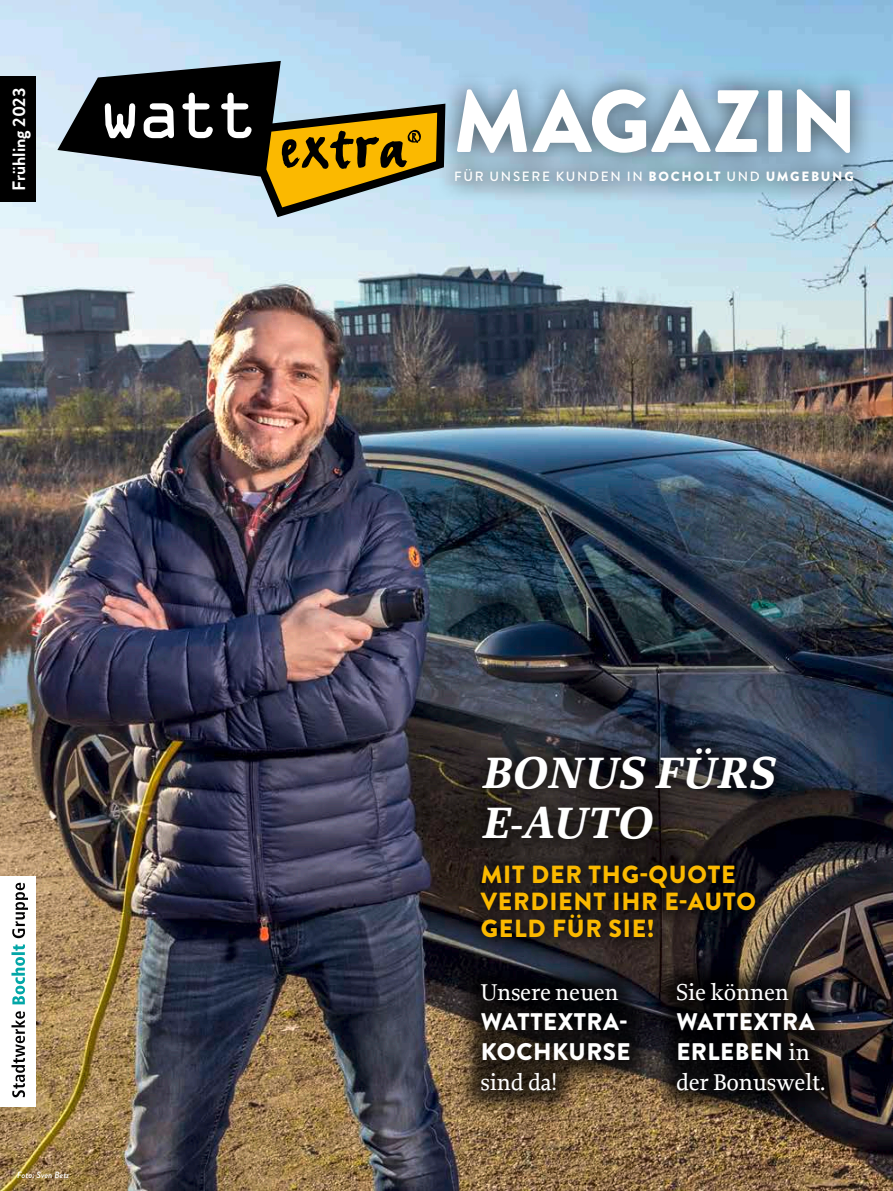
<style>
.page{position:relative;width:893px;height:1191px;background:#fff}
.page>*{position:absolute;margin:0;border:0;box-sizing:border-box;transform-origin:0 0}
.t1{font:900 88.2px "Brandon Grotesque";letter-spacing:.005em;color:#fff}
.t2{font:italic 700 46.2px/50.8px "Proforma";letter-spacing:.01em;color:#fff}
.t3{font:900 24.75px/27.3px "Brandon Grotesque";letter-spacing:.03em;color:#fbb900}
.t4{font:500 24px "Proforma";letter-spacing:-.01em;color:#fff}
.t5{font:900 24px/30px "Brandon Grotesque";letter-spacing:.02em;color:#fff}
.t6{font:700 18px "Brandon Grotesque";letter-spacing:-.005em;color:#fff}
.t7{font:500 13.35px "Brandon Grotesque";letter-spacing:.125em;color:#fff}
.t8{font:italic 500 9px "Brandon Grotesque";color:#fff}
.s1{font-weight:900}
.s2{font-family:"Proforma";font-weight:500}
</style>
<div class="page">
<img style="left:0;top:0;width:893px;height:1191px">
<div style="left:0;top:77px;width:35px;height:125px;background:#000"></div>
<div style="left:0;top:876px;width:35px;height:230px;background:#fff"></div>
<svg style="left:12px;top:882px;width:15px;height:56px"></svg>
<svg style="left:11px;top:944px;width:14px;height:60px"></svg>
<svg style="left:11px;top:1011px;width:14px;height:86px"></svg>
<div style="left:433px;top:66px;width:442px;height:138px;background:#000;opacity:.5"></div>
<svg style="left:57px;top:61px;width:388px;height:156px;background:#81909b"></svg>
<svg style="left:105px;top:103px;width:30px;height:35px"></svg>
<svg style="left:144px;top:103px;width:30px;height:35px"></svg>
<svg style="left:182px;top:93px;width:31px;height:45px"></svg>
<svg style="left:221px;top:93px;width:31px;height:45px"></svg>
<svg style="left:266px;top:113px;width:171px;height:94px;background:#a98b2b"></svg>
<div style="left:455px;top:732px;width:395px;height:384px;background:#000;opacity:.7"></div>
<div style="left:470px;top:972px;width:171px;height:130px;background:#000;opacity:.2"></div>
<div style="left:666px;top:971px;width:169px;height:131px;background:#000;opacity:.2"></div>
<p class="t6" style="left:6px;top:190px;width:104px;rotate:-90deg">Frühling 2023</p>
<h1 class="t1" style="left:453px;top:59px;width:406px">MAGAZIN</h1>
<p class="t7" style="left:454px;top:167px;width:401px">FÜR UNSERE KUNDEN IN <span class="s1">BOCHOLT</span> UND <span class="s1">UMGEBUNG</span></p>
<h2 class="t2" style="left:480px;top:746px;width:295px">BONUS FÜRS<br>E-AUTO</h2>
<p class="t3" style="left:481px;top:861px;width:277px">MIT DER THG-QUOTE<br>VERDIENT IHR E-AUTO<br>GELD FÜR SIE!</p>
<p class="t8" style="left:17px;top:1169px;width:54px">Foto: Sven Betz</p>
<p class="t4" style="left:480px;top:977px;width:140px">Unsere neuen</p>
<p class="t5" style="left:481px;top:1007px;width:151px">WATTEXTRA-<br>KOCHKURSE</p>
<p class="t4" style="left:480px;top:1067px;width:78px">sind da!</p>
<p class="t4" style="left:676px;top:977px;width:114px">Sie können</p>
<p class="t5" style="left:676px;top:1007px;width:140px">WATTEXTRA<br>ERLEBEN <span class="s2">in</span></p>
<p class="t4" style="left:676px;top:1067px;width:151px">der Bonuswelt.</p>
</div>
